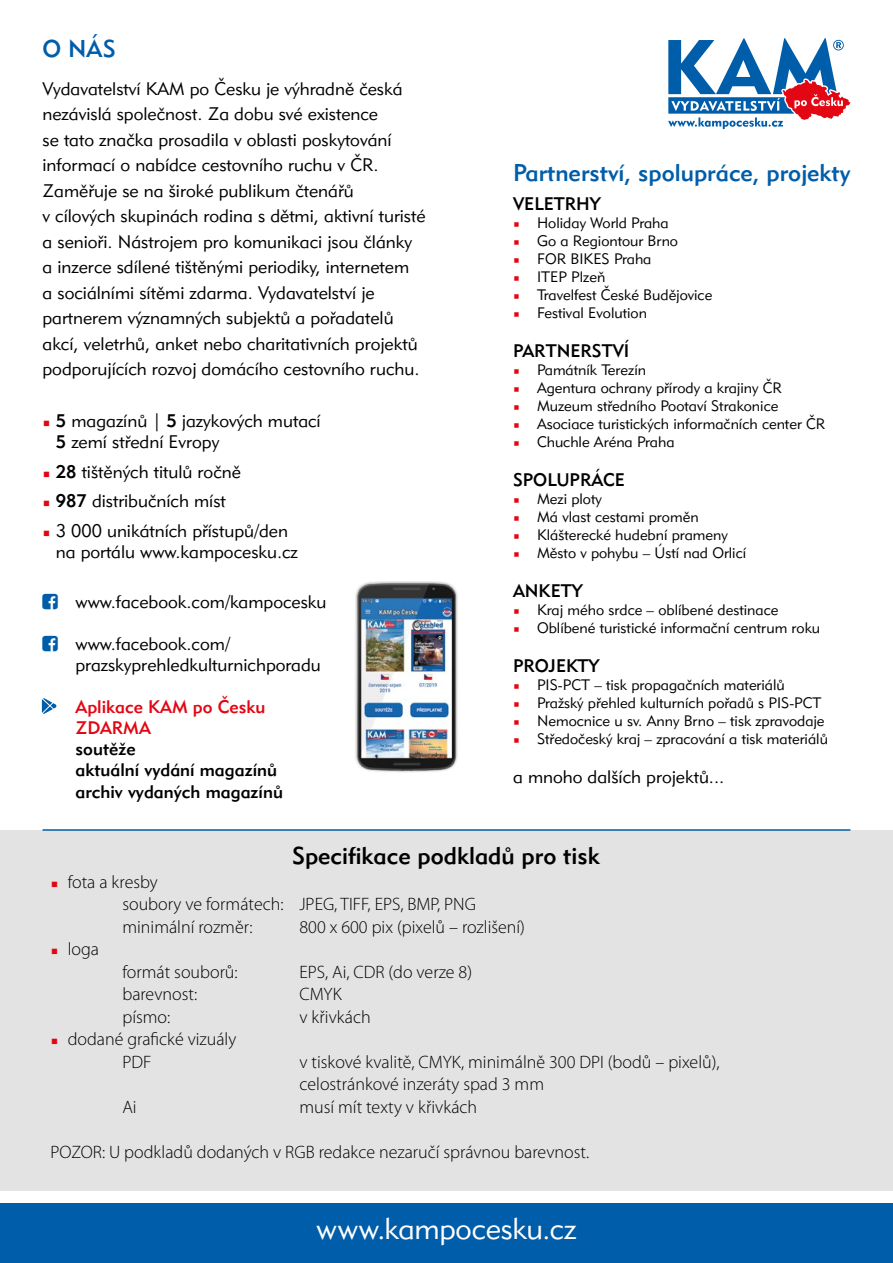
<style>
.page{position:relative;width:893px;height:1263px;background:#fff}
.page>*{position:absolute;margin:0;border:0;box-sizing:border-box;transform-origin:0 0}
.t1{font:30px "Geometric 415 AT Lite A";letter-spacing:-.005em;color:#fff}
.t2{font:24px "Geometric 415 AT Medium A";color:#005da9}
.Titulek_podtrzeny{font:24px "Geometric 415 AT Medium A";color:#000}
.t3{font:18px/25.5px "Geometric 415 AT Lite A";color:#000}
.t4{font:300 18px/22.5px "Myriad Pro";color:#000}
.t5{font:18px "Geometric 415 AT Medium A";color:#000}
.t6{font:18px/21px "Geometric 415 AT Medium A";color:#e30613}
.t7{font:15px "Geometric 415 AT Lite A";color:#000}
.s1{color:#e30613}
.s2{font-family:"Geometric 415 AT Medium A"}
</style>
<div class="page">
<div style="left:0;top:1203px;width:893px;height:60px;background:#005da9"></div>
<div style="left:0;top:830px;width:893px;height:361px;background:#e3e3e3"></div>
<hr style="left:43px;top:829px;width:807px;height:2px;background:#005da9">
<svg style="left:42px;top:698px;width:14px;height:16px"></svg>
<img style="left:355px;top:581px;width:103px;height:191px">
<svg style="left:668px;top:38px;width:182px;height:91px"></svg>
<p class="t2" style="left:43px;top:33px;width:75px">O NÁS</p>
<p class="t3" style="left:43px;top:76px;width:384px">Vydavatelství KAM po Česku je výhradně česká nezávislá společnost. Za dobu své existence<br>se tato značka prosadila v oblasti poskytování informací o nabídce cestovního ruchu v ČR.<br>Zaměřuje se na široké publikum čtenářů<br>v cílových skupinách rodina s dětmi, aktivní turisté a senioři. Nástrojem pro komunikaci jsou články a inzerce sdílené tištěnými periodiky, internetem<br>a sociálními sítěmi zdarma. Vydavatelství je partnerem významných subjektů a pořadatelů akcí, veletrhů, anket nebo charitativních projektů podporujících rozvoj domácího cestovního ruchu.</p>
<p class="t3" style="left:56px;top:410px;width:266px;line-height:21px;text-indent:-13px"><span class="s1">▪</span> <span class="s2">5</span> magazínů | <span class="s2">5</span> jazykových mutací<br><span class="s2">5</span> zemí střední Evropy</p>
<p class="t3" style="left:43px;top:459px;width:200px"><span class="s1">▪</span> <span class="s2">28</span> tištěných titulů ročně</p>
<p class="t3" style="left:43px;top:488px;width:185px"><span class="s1">▪</span> <span class="s2">987</span> distribučních míst</p>
<p class="t3" style="left:56px;top:520px;width:244px;line-height:21px;text-indent:-13px"><span class="s1">▪</span> 3 000 unikátních přístupů/den na portálu www.kampocesku.cz</p>
<p class="t3" style="left:76px;top:589px;width:252px">www.facebook.com/kampocesku</p>
<p class="t3" style="left:76px;top:633px;width:247px;line-height:21px">www.facebook.com/ prazskyprehledkulturnichporadu</p>
<p class="t6" style="left:76px;top:696px;width:191px">Aplikace KAM po Česku<br>ZDARMA</p>
<p class="t5" style="left:76px;top:738px;width:62px">soutěže</p>
<p class="t5" style="left:76px;top:759px;width:203px">aktuální vydání magazínů</p>
<p class="t5" style="left:76px;top:780px;width:209px">archiv vydaných magazínů</p>
<p class="t2" style="left:513px;top:157px;width:339px">Partnerství, spolupráce, projekty</p>
<p class="t5" style="left:513px;top:193px;width:89px">VELETRHY</p>
<p class="t7" style="left:513px;top:214px;width:157px"><span class="s1">▪</span> Holiday World Praha</p>
<p class="t7" style="left:513px;top:232px;width:167px"><span class="s1">▪</span> Go a Regiontour Brno</p>
<p class="t7" style="left:513px;top:250px;width:140px"><span class="s1">▪</span> FOR BIKES Praha</p>
<p class="t7" style="left:513px;top:268px;width:94px"><span class="s1">▪</span> ITEP Plzeň</p>
<p class="t7" style="left:513px;top:286px;width:201px"><span class="s1">▪</span> Travelfest České Budějovice</p>
<p class="t7" style="left:513px;top:304px;width:135px"><span class="s1">▪</span> Festival Evolution</p>
<p class="t5" style="left:513px;top:340px;width:118px">PARTNERSTVÍ</p>
<p class="t7" style="left:513px;top:361px;width:134px"><span class="s1">▪</span> Památník Terezín</p>
<p class="t7" style="left:513px;top:379px;width:270px"><span class="s1">▪</span> Agentura ochrany přírody a krajiny ČR</p>
<p class="t7" style="left:513px;top:397px;width:267px"><span class="s1">▪</span> Muzeum středního Pootaví Strakonice</p>
<p class="t7" style="left:513px;top:415px;width:314px"><span class="s1">▪</span> Asociace turistických informačních center ČR</p>
<p class="t7" style="left:513px;top:433px;width:163px"><span class="s1">▪</span> Chuchle Aréna Praha</p>
<p class="t5" style="left:513px;top:469px;width:113px">SPOLUPRÁCE</p>
<p class="t7" style="left:513px;top:490px;width:90px"><span class="s1">▪</span> Mezi ploty</p>
<p class="t7" style="left:513px;top:508px;width:187px"><span class="s1">▪</span> Má vlast cestami proměn</p>
<p class="t7" style="left:513px;top:526px;width:216px"><span class="s1">▪</span> Klášterecké hudební prameny</p>
<p class="t7" style="left:513px;top:544px;width:235px"><span class="s1">▪</span> Město v pohybu – Ústí nad Orlicí</p>
<p class="t5" style="left:513px;top:580px;width:71px">ANKETY</p>
<p class="t7" style="left:513px;top:601px;width:267px"><span class="s1">▪</span> Kraj mého srdce – oblíbené destinace</p>
<p class="t7" style="left:513px;top:619px;width:309px"><span class="s1">▪</span> Oblíbené turistické informační centrum roku</p>
<p class="t5" style="left:513px;top:655px;width:88px">PROJEKTY</p>
<p class="t7" style="left:513px;top:676px;width:273px"><span class="s1">▪</span> PIS-PCT – tisk propagačních materiálů</p>
<p class="t7" style="left:513px;top:694px;width:310px"><span class="s1">▪</span> Pražský přehled kulturních pořadů s PIS-PCT</p>
<p class="t7" style="left:513px;top:712px;width:313px"><span class="s1">▪</span> Nemocnice u sv. Anny Brno – tisk zpravodaje</p>
<p class="t7" style="left:513px;top:730px;width:316px"><span class="s1">▪</span> Středočeský kraj – zpracování a tisk materiálů</p>
<p class="t3" style="left:513px;top:764px;width:213px">a mnoho dalších projektů...</p>
<p class="Titulek_podtrzeny" style="left:292px;top:841px;width:309px">Specifikace podkladů pro tisk</p>
<p class="t4" style="left:50px;top:870px;width:109px"><span class="s1">▪</span> fota a kresby</p>
<p class="t4" style="left:122px;top:893px;width:355px">soubory ve formátech: JPEG, TIFF, EPS, BMP, PNG</p>
<p class="t4" style="left:122px;top:915px;width:132px">minimální rozměr:</p>
<p class="t4" style="left:299px;top:915px;width:227px">800 x 600 pix (pixelů – rozlišení)</p>
<p class="t4" style="left:50px;top:938px;width:50px"><span class="s1">▪</span> loga</p>
<p class="t4" style="left:122px;top:960px;width:117px">formát souborů:</p>
<p class="t4" style="left:299px;top:960px;width:174px">EPS, Ai, CDR (do verze 8)</p>
<p class="t4" style="left:122px;top:983px;width:76px">barevnost:</p>
<p class="t4" style="left:299px;top:983px;width:44px">CMYK</p>
<p class="t4" style="left:122px;top:1005px;width:49px">písmo:</p>
<p class="t4" style="left:299px;top:1005px;width:73px">v křivkách</p>
<p class="t4" style="left:50px;top:1028px;width:187px"><span class="s1">▪</span> dodané grafické vizuály</p>
<p class="t4" style="left:122px;top:1050px;width:30px">PDF</p>
<p class="t4" style="left:299px;top:1050px;width:422px">v tiskové kvalitě, CMYK, minimálně 300 DPI (bodů – pixelů), celostránkové inzeráty spad 3 mm</p>
<p class="t4" style="left:122px;top:1095px;width:16px">Ai</p>
<p class="t4" style="left:299px;top:1095px;width:179px">musí mít texty v křivkách</p>
<p class="t4" style="left:50px;top:1140px;width:540px">POZOR: U podkladů dodaných v RGB redakce nezaručí správnou barevnost.</p>
<p class="t1" style="left:317px;top:1210px;width:261px">www.kampocesku.cz</p>
</div>
